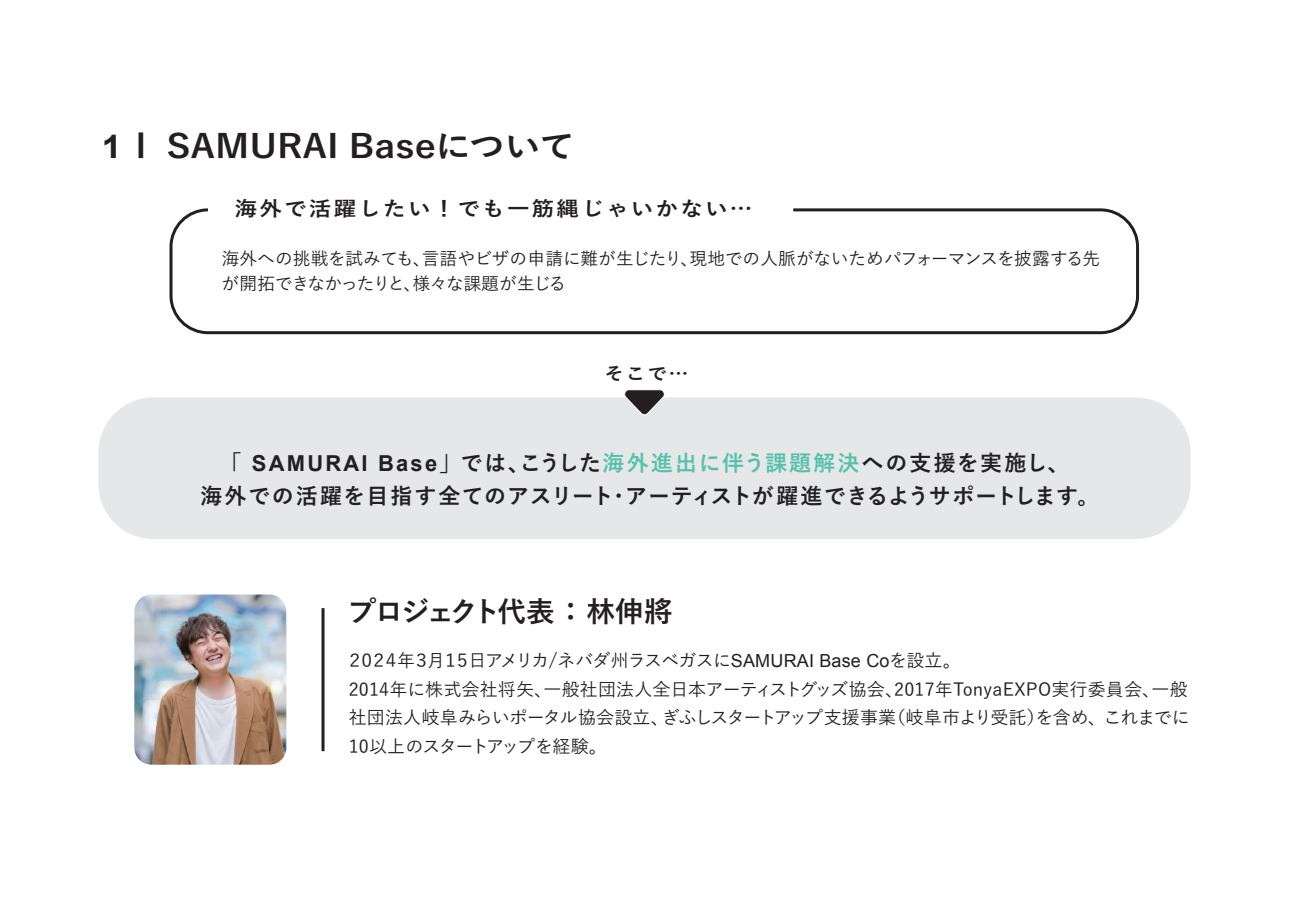
<style>
.page{position:relative;width:1289px;height:919px;background:#fff}
.page>*{position:absolute;margin:0;border:0;box-sizing:border-box;transform-origin:0 0}
.t1{font:700 32.4px "Yu Go";color:#231f20;scale:1.11 1}
.t2{font:700 28.5px "Yu Go";letter-spacing:-.07em;color:#231f20}
.t3{font:700 21.9px/33px "Yu Go";letter-spacing:.055em;color:#231f20;text-align:center}
.t4{font:700 20.25px "Yu Go";letter-spacing:.1em;color:#231f20;scale:1.11 1}
.t5{font:500 18px/28.5px "Yu Go";letter-spacing:-.005em;color:#231f20}
.t6{font:500 17.7px/25.8px "Yu Go";letter-spacing:-.015em;color:#231f20}
.t7{font:700 17.55px "Yu Go";color:#231f20;scale:1.11 1}
.s1{font-family:"Arial"}
.s2{color:#55c1aa}
.s3{font-family:"Arial";font-weight:400}
</style>
<div class="page">
<div style="left:98px;top:397px;width:1092px;height:142px;background:#e6e7e9;border-radius:55px"></div>
<div style="left:169px;top:208px;width:969px;height:126px;border:3px solid #231f20;border-radius:37px"></div>
<svg style="left:623px;top:389px;width:43px;height:26px"></svg>
<img style="left:98px;top:420px;width:227px;height:345px">
<hr style="left:321px;top:608px;width:3px;height:143px;background:#231f20">
<h1 class="t1" style="left:102px;top:127px;width:427px"><span class="s1">1</span> l SAMURAI Baseについて</h1>
<p class="t4" style="left:235px;top:197px;width:468px">海外で活躍したい！でも一筋縄じゃいかない…</p>
<p class="t6" style="left:222px;top:243px;width:880px">海外への挑戦を試みても、言語やビザの申請に難が生じたり、現地での人脈がないためパフォーマンスを披露する先が開拓できなかったりと、様々な課題が生じる</p>
<p class="t7" style="left:604px;top:363px;width:77px">そこで…</p>
<p class="t3" style="left:200px;top:447px;width:900px">「 <span class="s1">SAMURAI Base</span>」では、こうした<span class="s2">海外進出に伴う課題解決</span>への支援を実施し、<br>海外での活躍を目指す全てのアスリート・アーティストが躍進できるようサポートします。</p>
<h2 class="t2" style="left:348px;top:595px;width:326px">プロジェクト代表 ： 林伸將</h2>
<p class="t5" style="left:346px;top:643px;width:845px">２０２４年３月１５日アメリカ/ネバダ州ラスベガスに<span class="s3">SAMURAI Base Co</span>を設立。<br>2014年に株式会社将矢、一般社団法人全日本アーティストグッズ協会、2017年TonyaEXPO実行委員会、一般社団法人岐阜みらいポータル協会設立、ぎふしスタートアップ支援事業（岐阜市より受託）を含め、これまでに10以上のスタートアップを経験。</p>
</div>
